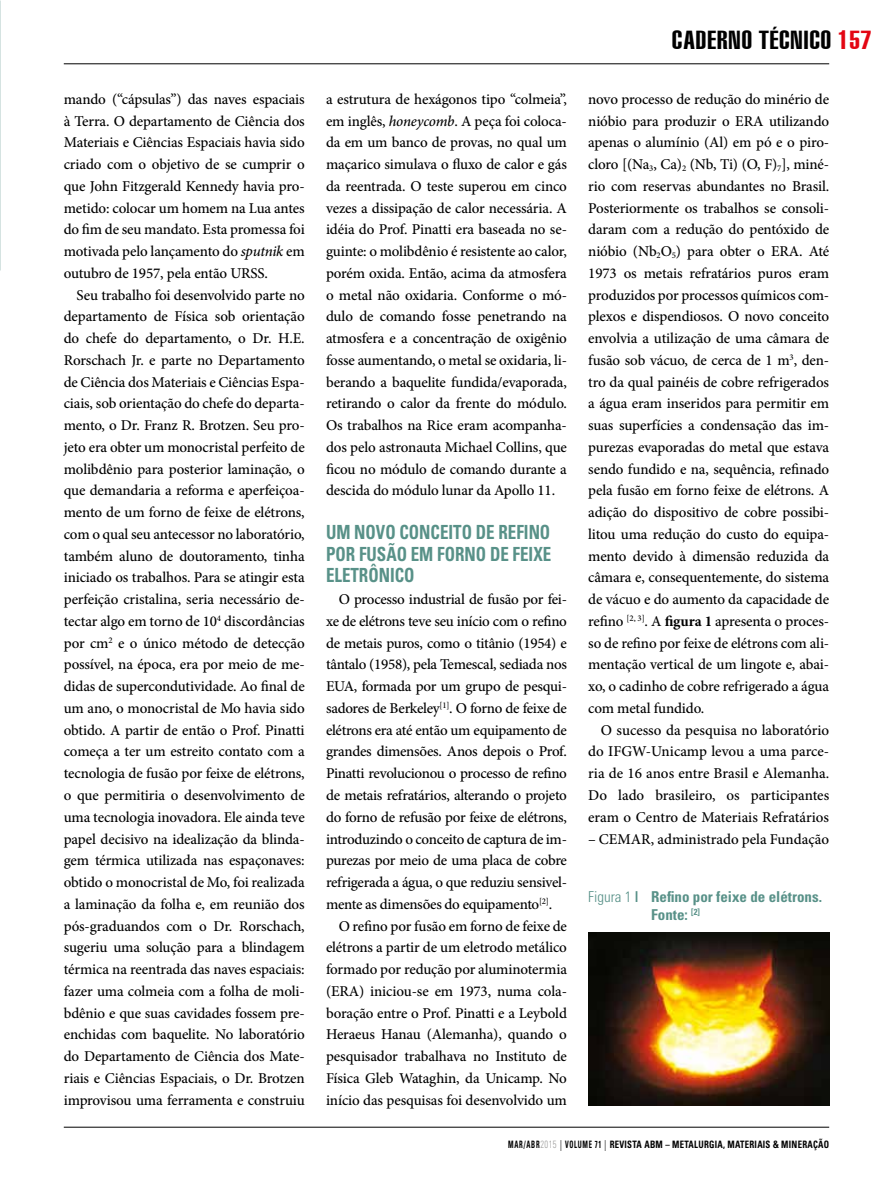
<style>
.page{position:relative;width:893px;height:1191px;background:#fff}
.page>*{position:absolute;margin:0;border:0;box-sizing:border-box;transform-origin:0 0}
.t1{font:900 extra-condensed 25.5px "Swiss 911 BT";letter-spacing:.02em;color:#000;scale:1.3 1}
.t2{font:700 condensed 19.5px/21.8px "Univers";color:#589188;text-align:justify;scale:.87 1}
.t3{font:500 15px/21.8px "Minion Pro";letter-spacing:-.015em;color:#000;text-align:justify}
.t4{font:700 condensed 15px/18px "Univers";color:#589188}
.t5{font:700 condensed 10.2px "Univers";letter-spacing:.03em;color:#000;scale:.65 1}
.s1{font-style:italic}
.s2{color:#e30613}
.s3{font-weight:700}
.s4{font-weight:300}
.s5{font-weight:300;font-size:10.5px;color:#9d9d9c}
.s6{font-size:15.15px}
</style>
<div class="page">
<hr style="left:64px;top:64px;width:765px;height:1px;background:#000">
<hr style="left:64px;top:1127px;width:765px;height:1px;background:#000">
<img style="left:588px;top:932px;width:241px;height:173px">
<p class="t3" style="left:64px;top:88px;width:242px">mando (“cápsulas”) das naves espaciais à Terra. O departamento de Ciência dos Materiais e Ciências Espaciais havia sido criado com o objetivo de se cumprir o que John Fitzgerald Kennedy havia pro&shy;metido: colocar um homem na Lua antes do fim de seu mandato. Esta promessa foi motivada pelo lançamento do <span class="s1">sputnik</span> em outubro de 1957, pela então URSS.</p>
<p class="t3" style="left:64px;top:284px;width:242px;text-indent:13px">Seu trabalho foi desenvolvido parte no departamento de Física sob orientação do chefe do departamento, o Dr. H.E.<br>Rorschach Jr. e parte no Departamento de Ciência dos Materiais e Ciências Espa&shy;ciais, sob orientação do chefe do departa&shy;mento, o Dr. Franz R. Brotzen. Seu pro&shy;jeto era obter um monocristal perfeito de molibdênio para posterior laminação, o que demandaria a reforma e aperfeiçoa&shy;mento de um forno de feixe de elétrons, com o qual seu antecessor no laboratório, também aluno de doutoramento, tinha iniciado os trabalhos. Para se atingir esta perfeição cristalina, seria necessário de&shy;tectar algo em torno de 10<sup>4</sup> discordâncias por cm<sup>2</sup> e o único método de detecção possível, na época, era por meio de me&shy;didas de supercondutividade. Ao final de um ano, o monocristal de Mo havia sido obtido. A partir de então o Prof. Pinatti começa a ter um estreito contato com a tecnologia de fusão por feixe de elétrons, o que permitiria o desenvolvimento de uma tecnologia inovadora. Ele ainda teve papel decisivo na idealização da blinda&shy;gem térmica utilizada nas espaçonaves: obtido o monocristal de Mo, foi realizada a laminação da folha e, em reunião dos pós-graduandos com o Dr. Rorschach, sugeriu uma solução para a blindagem térmica na reentrada das naves espaciais: fazer uma colmeia com a folha de moli&shy;bdênio e que suas cavidades fossem pre&shy;enchidas com baquelite. No laboratório do Departamento de Ciência dos Mate&shy;riais e Ciências Espaciais, o Dr. Brotzen improvisou uma ferramenta e construiu</p>
<p class="t3" style="left:326px;top:88px;width:242px">a estrutura de hexágonos tipo “colmeia”, em inglês, <span class="s1">honeycomb</span>. A peça foi coloca&shy;da em um banco de provas, no qual um maçarico simulava o fluxo de calor e gás da reentrada. O teste superou em cinco vezes a dissipação de calor necessária. A idéia do Prof. Pinatti era baseada no se&shy;guinte: o molibdênio é resistente ao calor, porém oxida. Então, acima da atmosfera o metal não oxidaria. Conforme o mó&shy;dulo de comando fosse penetrando na atmosfera e a concentração de oxigênio fosse aumentando, o metal se oxidaria, li&shy;berando a baquelite fundida/evaporada, retirando o calor da frente do módulo.<br>Os trabalhos na Rice eram acompanha&shy;dos pelo astronauta Michael Collins, que ficou no módulo de comando durante a descida do módulo lunar da Apollo 11.</p>
<h2 class="t2" style="left:326px;top:521px;width:260px">UM NOVO CONCEITO DE REFINO POR FUSÃO EM FORNO DE FEIXE ELETRÔNICO</h2>
<p class="t3" style="left:339px;top:588px;width:230px">O processo industrial de fusão por fei-</p>
<p class="t3" style="left:326px;top:610px;width:242px">xe de elétrons teve seu início com o refino</p>
<p class="t3" style="left:326px;top:632px;width:242px">de metais puros, como o titânio (1954) e</p>
<p class="t3" style="left:326px;top:654px;width:242px">tântalo (1958), pela Temescal, sediada nos</p>
<p class="t3" style="left:326px;top:675px;width:242px">EUA, formada por um grupo de pesqui-</p>
<p class="t3" style="left:326px;top:697px;width:242px">sadores de Berkeley<sup>[1]</sup>. O forno de feixe de</p>
<p class="t3" style="left:326px;top:719px;width:242px">elétrons era até então um equipamento de</p>
<p class="t3" style="left:326px;top:741px;width:242px">grandes dimensões. Anos depois o Prof.</p>
<p class="t3" style="left:326px;top:762px;width:242px">Pinatti revolucionou o processo de refino</p>
<p class="t3" style="left:326px;top:784px;width:242px">de metais refratários, alterando o projeto</p>
<p class="t3" style="left:326px;top:806px;width:242px">do forno de refusão por feixe de elétrons,</p>
<p class="t3" style="left:326px;top:828px;width:242px">introduzindo o conceito de captura de im-</p>
<p class="t3" style="left:326px;top:849px;width:242px">purezas por meio de uma placa de cobre</p>
<p class="t3" style="left:326px;top:871px;width:242px">refrigerada a água, o que reduziu sensivel-</p>
<p class="t3" style="left:326px;top:893px;width:228px">mente as dimensões do equipamento<sup>[2]</sup>.</p>
<p class="t3" style="left:339px;top:915px;width:230px">O refino por fusão em forno de feixe de</p>
<p class="t3" style="left:326px;top:936px;width:242px">elétrons a partir de um eletrodo metálico</p>
<p class="t3" style="left:326px;top:958px;width:242px">formado por redução por aluminotermia</p>
<p class="t3" style="left:326px;top:980px;width:242px">(ERA) iniciou-se em 1973, numa cola-</p>
<p class="t3" style="left:326px;top:1002px;width:242px">boração entre o Prof. Pinatti e a Leybold</p>
<p class="t3" style="left:326px;top:1023px;width:242px">Heraeus Hanau (Alemanha), quando o</p>
<p class="t3" style="left:326px;top:1045px;width:242px">pesquisador trabalhava no Instituto de</p>
<p class="t3" style="left:326px;top:1067px;width:242px">Física Gleb Wataghin, da Unicamp. No</p>
<p class="t3" style="left:326px;top:1089px;width:242px">início das pesquisas foi desenvolvido um</p>
<h1 class="t1" style="left:672px;top:26px;width:155px">CADERNO TÉCNICO <span class="s2">157</span></h1>
<p class="t3" style="left:588px;top:88px;width:242px">novo processo de redução do minério de nióbio para produzir o ERA utilizando apenas o alumínio (Al) em pó e o piro&shy;cloro [(Na<sub>3</sub>, Ca)<sub>2</sub> (Nb, Ti) (O, F)<sub>7</sub>], miné&shy;rio com reservas abundantes no Brasil.<br>Posteriormente os trabalhos se consoli&shy;daram com a redução do pentóxido de nióbio (Nb<sub>2</sub>O<sub>5</sub>) para obter o ERA. Até 1973 os metais refratários puros eram produzidos por processos químicos com&shy;plexos e dispendiosos. O novo conceito envolvia a utilização de uma câmara de fusão sob vácuo, de cerca de 1 m<sup>3</sup>, den&shy;tro da qual painéis de cobre refrigerados a água eram inseridos para permitir em suas superfícies a condensação das im&shy;purezas evaporadas do metal que estava sendo fundido e na, sequência, refinado pela fusão em forno feixe de elétrons. A adição do dispositivo de cobre possibi&shy;litou uma redução do custo do equipa&shy;mento devido à dimensão reduzida da câmara e, consequentemente, do sistema de vácuo e do aumento da capacidade de refino <sup>[2,</sup> <sup>3]</sup>. A <span class="s3">figura 1</span> apresenta o proces&shy;so de refino por feixe de elétrons com ali&shy;mentação vertical de um lingote e, abai&shy;xo, o cadinho de cobre refrigerado a água com metal fundido.</p>
<p class="t3" style="left:588px;top:719px;width:242px;text-indent:13px">O sucesso da pesquisa no laboratório do IFGW-Unicamp levou a uma parce&shy;ria de 16 anos entre Brasil e Alemanha.<br>Do lado brasileiro, os participantes eram o Centro de Materiais Refratários</p>
<p class="t3" style="left:588px;top:828px;width:242px">– CEMAR, administrado pela Fundação</p>
<p class="t4" style="left:651px;top:887px;width:172px;text-indent:-63px"><span class="s4">Figura 1</span> | Refino por feixe de elétrons.<br>Fonte: <sup>[2]</sup></p>
<p class="t5" style="left:508px;top:1138px;width:495px">MAR/ABR<span class="s5">2015</span> <span class="s6">|</span> VOLUME 71 <span class="s6">|</span> REVISTA ABM – METALURGIA, MATERIAIS &amp; MINERAÇÃO</p>
</div>
